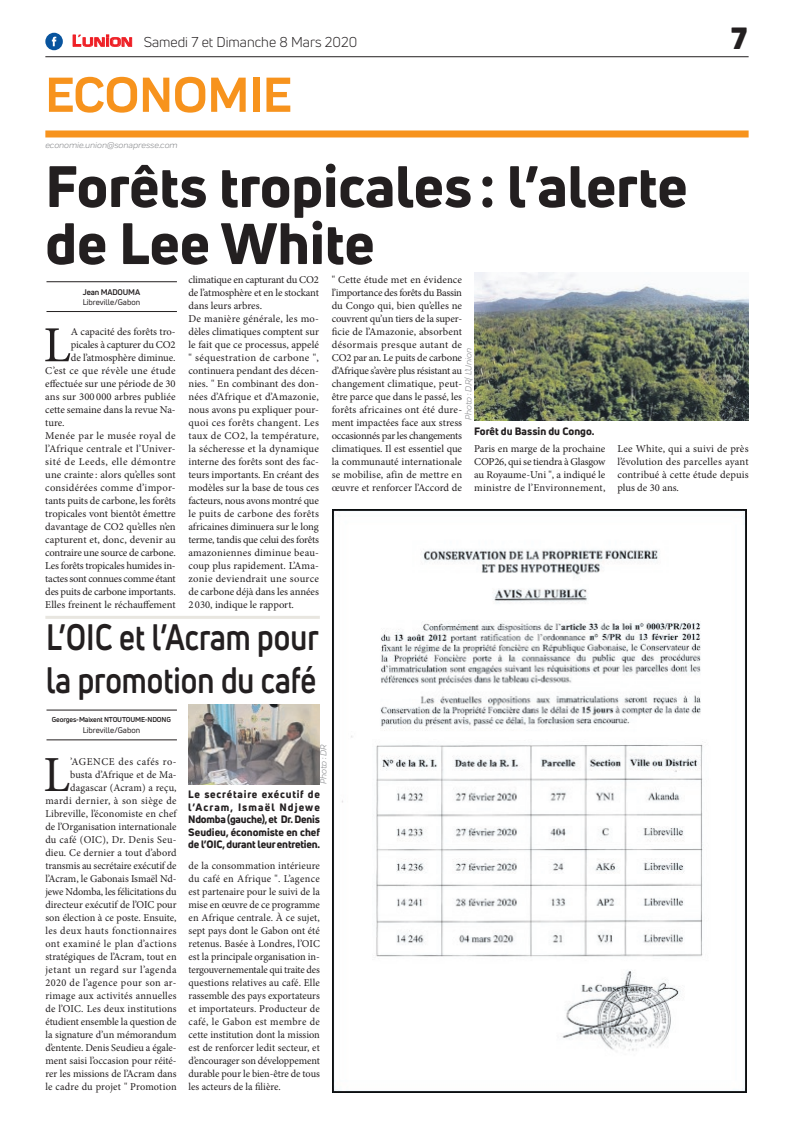
<style>
.page{position:relative;width:794px;height:1129px;background:#fff}
.page>*{position:absolute;margin:0;border:0;box-sizing:border-box;transform-origin:0 0}
.t1{font:800 57px/57px "Uni Neue";color:#231f20}
.t2{font:700 51px "Praktika";color:#f7931d}
.t3{font:50.5px "Minion Pro";color:#231f20}
.t4{font:700 36px/43.2px "Uni Neue";color:#231f20;scale:.84 1}
.t5{font:900 30px "Uni Neue";color:#231f20}
.t6{font:14px "Uni Neue";color:#231f20}
.t7{font:10.5px/13px "Minion Pro";color:#231f20;text-align:justify}
.t8{font:800 10.5px/12.6px "Uni Neue";color:#231f20;text-align:justify}
.t9{font:10.5px "Minion Pro";letter-spacing:-.02em;color:#231f20}
.t10{font:10.5px "Minion Pro";letter-spacing:.025em;color:#231f20}
.t11{font:10.5px "Minion Pro";letter-spacing:.03em;color:#231f20}
.t12{font:10.5px "Minion Pro";letter-spacing:-.025em;color:#231f20}
.t13{font:10.5px "Minion Pro";letter-spacing:.045em;color:#231f20}
.t14{font:italic 9px "Praktika";color:#818386}
.t15{font:8px "Uni Neue";color:#231f20}
.t16{font:700 8px "Uni Neue";letter-spacing:-.02em;color:#231f20}
.t17{font:700 7px "Uni Neue";letter-spacing:-.02em;color:#231f20}
.s1{font-family:"Eurostile";font-weight:600;font-size:15px;color:#ee1d23}
.s2{font-family:"Eurostile";font-weight:600;font-size:11.4px;color:#ee1d23}
</style>
<div class="page">
<div style="left:45px;top:130px;width:703px;height:7px;background:#f7931d"></div>
<hr style="left:45px;top:56px;width:703px;height:1px;background:#231f20">
<svg style="left:72px;top:34px;width:60px;height:13px"></svg>
<div style="left:45px;top:33px;width:18px;height:17px;background:#08549e;border-radius:50%"></div>
<svg style="left:52px;top:37px;width:4px;height:9px"></svg>
<img style="left:333px;top:510px;width:414px;height:581px">
<hr style="left:46px;top:311px;width:131px;height:1px;background:#231f20">
<hr style="left:46px;top:281px;width:131px;height:1px;background:#231f20">
<img style="left:474px;top:272px;width:274px;height:148px">
<hr style="left:46px;top:739px;width:131px;height:1px;background:#231f20">
<hr style="left:46px;top:709px;width:131px;height:1px;background:#231f20">
<img style="left:188px;top:704px;width:132px;height:80px">
<hr style="left:45px;top:615px;width:275px;height:3px;background:#e8e6e0">
<h3 class="t6" style="left:72px;top:33px;width:287px"><span class="s1">L</span><span class="s2">UNION</span> Samedi 7 et Dimanche 8 Mars 2020</h3>
<h2 class="t2" style="left:45px;top:54px;width:248px">ECONOMIE</h2>
<p class="t14" style="left:45px;top:139px;width:134px">economie.union@sonapresse.com</p>
<h3 class="t5" style="left:731px;top:17px;width:18px">7</h3>
<h1 class="t1" style="left:45px;top:157px;width:644px">Forêts tropicales : l’alerte de Lee White</h1>
<p class="t16" style="left:83px;top:287px;width:59px">Jean MADOUMA</p>
<p class="t15" style="left:83px;top:297px;width:59px">Libreville/Gabon</p>
<p class="t7" style="left:188px;top:273px;width:132px;text-align:left">climatique en capturant du CO2 de l’atmosphère et en le stockant dans leurs arbres.<br>De manière générale, les mo&shy;dèles climatiques comptent sur le fait que ce processus, appelé " séquestration de carbone ", continuera pendant des décen&shy;nies. " En combinant des don&shy;nées d’Afrique et d’Amazonie, nous avons pu expliquer pour&shy;quoi ces forêts changent. Les taux de CO2, la température, la sécheresse et la dynamique interne des forêts sont des fac&shy;teurs importants. En créant des modèles sur la base de tous ces facteurs, nous avons montré que le puits de carbone des forêts africaines diminuera sur le long terme, tandis que celui des forêts amazoniennes diminue beau&shy;coup plus rapidement. L’Ama&shy;zonie deviendrait une source de carbone déjà dans les années<br>2 030, indique le rapport.</p>
<p class="t7" style="left:332px;top:273px;width:132px">" Cette étude met en évidence l’importance des forêts du Bassin du Congo qui, bien qu’elles ne couvrent qu’un tiers de la super&shy;ficie de l’Amazonie, absorbent désormais presque autant de CO2 par an. Le puits de carbone d’Afrique s’avère plus résistant au changement climatique, peut&shy;être parce que dans le passé, les forêts africaines ont été dure&shy;ment impactées face aux stress occasionnés par les changements climatiques. Il est essentiel que la communauté internationale se mobilise, afin de mettre en œuvre et renforcer l’Accord de</p>
<h3 class="t3" style="left:43px;top:311px;width:29px">L</h3>
<p class="t7" style="left:71px;top:325px;width:106px">A capacité des forêts tro-</p>
<p class="t7" style="left:71px;top:338px;width:106px">picales à capturer du CO2</p>
<p class="t7" style="left:71px;top:351px;width:106px">de l’atmosphère diminue.</p>
<p class="t11" style="left:45px;top:364px;width:132px">C’est ce que révèle une étude</p>
<p class="t7" style="left:45px;top:377px;width:132px">effectuée sur une période de 30</p>
<p class="t7" style="left:45px;top:390px;width:132px">ans sur 300 000 arbres publiée</p>
<p class="t7" style="left:45px;top:403px;width:132px">cette semaine dans la revue Na-</p>
<p class="t7" style="left:45px;top:416px;width:21px">ture.</p>
<p class="t11" style="left:45px;top:429px;width:132px">Menée par le musée royal de</p>
<p class="t10" style="left:45px;top:442px;width:132px">l’Afrique centrale et l’Univer-</p>
<p class="t13" style="left:45px;top:455px;width:132px">sité de Leeds, elle démontre</p>
<p class="t7" style="left:45px;top:468px;width:132px">une crainte : alors qu’elles sont</p>
<p class="t10" style="left:45px;top:481px;width:132px">considérées comme d’impor-</p>
<p class="t7" style="left:45px;top:494px;width:132px">tants puits de carbone, les forêts</p>
<p class="t7" style="left:45px;top:507px;width:132px">tropicales vont bientôt émettre</p>
<p class="t7" style="left:45px;top:520px;width:132px">davantage de CO2 qu’elles n’en</p>
<p class="t7" style="left:45px;top:533px;width:132px">capturent et, donc, devenir au</p>
<p class="t9" style="left:45px;top:546px;width:132px">contraire une source de carbone.</p>
<p class="t9" style="left:45px;top:559px;width:132px">Les forêts tropicales humides in-</p>
<p class="t12" style="left:45px;top:572px;width:132px">tactes sont connues comme étant</p>
<p class="t9" style="left:45px;top:585px;width:132px">des puits de carbone importants.</p>
<p class="t7" style="left:45px;top:598px;width:132px">Elles freinent le réchauffement</p>
<p class="t14" style="left:462px;top:420px;width:74px;rotate:-90deg">Photo : D.R/ L’Union</p>
<p class="t8" style="left:474px;top:424px;width:122px">Forêt du Bassin du Congo.</p>
<p class="t7" style="left:474px;top:442px;width:133px">Paris en marge de la prochaine COP26, qui se tiendra à Glasgow au Royaume-Uni ", a indiqué le ministre de l’Environnement,</p>
<p class="t7" style="left:617px;top:442px;width:133px">Lee White, qui a suivi de près l’évolution des parcelles ayant contribué à cette étude depuis plus de 30 ans.</p>
<h3 class="t4" style="left:46px;top:614px;width:326px">L’OIC et l’Acram pour la promotion du café</h3>
<p class="t17" style="left:52px;top:715px;width:121px">Georges-Maixent NTOUTOUME-NDONG</p>
<p class="t15" style="left:83px;top:725px;width:59px">Libreville/Gabon</p>
<p class="t7" style="left:45px;top:754px;width:133px;text-align:right">’AGENCE des cafés ro&shy;busta d’Afrique et de Ma&shy;dagascar (Acram) a reçu, mardi dernier, à son siège de<br>Libreville, l’économiste en chef de l’Organisation internationale du café (OIC), Dr. Denis Seu&shy;dieu. Ce dernier a tout d’abord transmis au secrétaire exécutif de l’Acram, le Gabonais Ismaël Nd&shy;jewe Ndomba, les félicitations du directeur exécutif de l’OIC pour son élection à ce poste. Ensuite, les deux hauts fonctionnaires ont examiné le plan d’actions stratégiques de l’Acram, tout en jetant un regard sur l’agenda<br>2020 de l’agence pour son ar&shy;rimage aux activités annuelles de l’OIC. Les deux institutions étudient ensemble la question de la signature d’un mémorandum d’entente. Denis Seudieu a égale&shy;ment saisi l’occasion pour réité&shy;rer les missions de l’Acram dans le cadre du projet " Promotion</p>
<h3 class="t3" style="left:44px;top:740px;width:28px">L</h3>
<p class="t14" style="left:317px;top:784px;width:41px;rotate:-90deg">Photo : DR</p>
<p class="t8" style="left:188px;top:787px;width:133px">Le secrétaire exécutif de l’Acram, Ismaël Ndjewe Ndomba (gauche), et Dr. Denis Seudieu, économiste en chef de l’OIC, durant leur entretien.</p>
<p class="t7" style="left:189px;top:858px;width:133px">de la consommation intérieure du café en Afrique ". L’agence est partenaire pour le suivi de la mise en œuvre de ce programme en Afrique centrale. À ce sujet, sept pays dont le Gabon ont été retenus. Basée à Londres, l’OIC est la principale organisation in&shy;tergouvernementale qui traite des questions relatives au café. Elle rassemble des pays exportateurs et importateurs. Producteur de café, le Gabon est membre de cette institution dont la mission est de renforcer ledit secteur, et d’encourager son développement durable pour le bien-être de tous les acteurs de la filière.</p>
</div>
